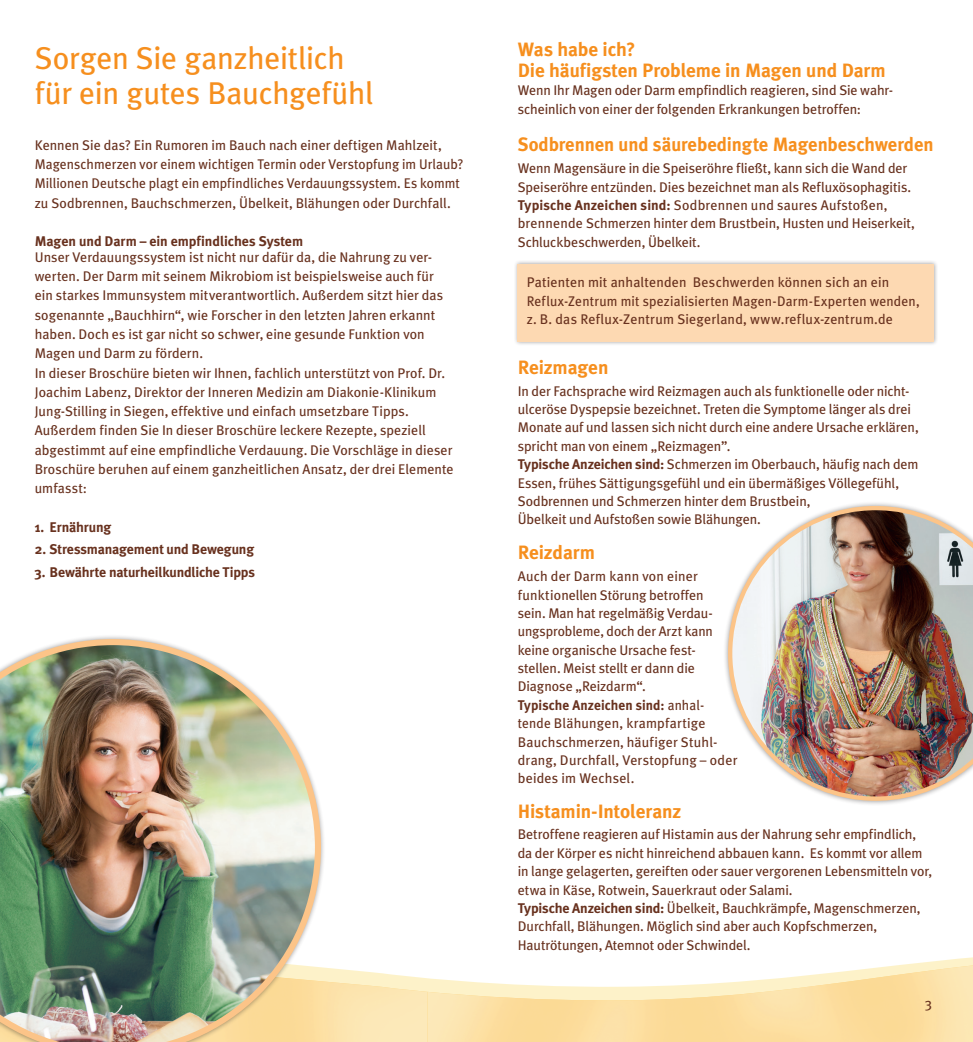
<style>
.page{position:relative;width:973px;height:1042px;background:#fff}
.page>*{position:absolute;margin:0;border:0;box-sizing:border-box;transform-origin:0 0}
.t1{font:31.5px/35px "Meta Plus";letter-spacing:-.01em;color:#f68f1e}
.t2{font:700 19.25px/21px "Meta Plus";letter-spacing:-.005em;color:#f68f1e}
.t3{font:14px/18.4px "Meta Plus";color:#68311e}
.t4{font:700 14px "Meta Plus";letter-spacing:-.01em;color:#68311e}
.s1{font-weight:700}
</style>
<div class="page">
<div style="left:513px;top:260px;width:425px;height:86px;background:#231f20;opacity:.43"></div>
<div style="left:517px;top:264px;width:416px;height:77px;background:#fdd9b2"></div>
<svg style="left:901px;top:957px;width:71px;height:8px"></svg>
<div style="left:0;top:634px;width:326px;height:408px;background:#231f20;opacity:.43"></div>
<img style="left:0;top:639px;width:321px;height:403px">
<div style="left:722px;top:501px;width:250px;height:305px;background:#231f20;opacity:.43"></div>
<img style="left:728px;top:506px;width:244px;height:295px">
<h1 class="t1" style="left:35px;top:41px;width:340px">Sorgen Sie ganzheitlich für ein gutes Bauchgefühl</h1>
<p class="t3" style="left:35px;top:135px;width:430px;line-height:19.2px">Kennen Sie das? Ein Rumoren im Bauch nach einer deftigen Mahlzeit, Magenschmerzen vor einem wichtigen Termin oder Verstopfung im Urlaub?<br>Millionen Deutsche plagt ein empfindliches Verdauungssystem. Es kommt zu Sodbrennen, Bauchschmerzen, Übelkeit, Blähungen oder Durchfall.</p>
<p class="t4" style="left:35px;top:233px;width:270px">Magen und Darm – ein empfindliches System</p>
<p class="t3" style="left:35px;top:247px;width:420px;line-height:19.2px">Unser Verdauungssystem ist nicht nur dafür da, die Nahrung zu ver&shy;werten. Der Darm mit seinem Mikrobiom ist beispielsweise auch für ein starkes Immunsystem mitverantwortlich. Außerdem sitzt hier das sogenannte „Bauchhirn“, wie Forscher in den letzten Jahren erkannt haben. Doch es ist gar nicht so schwer, eine gesunde Funktion von Magen und Darm zu fördern.<br>In dieser Broschüre bieten wir Ihnen, fachlich unterstützt von Prof. Dr.<br>Joachim Labenz, Direktor der Inneren Medizin am Diakonie-Klinikum Jung-Stilling in Siegen, effektive und einfach umsetzbare Tipps.<br>Außerdem finden Sie In dieser Broschüre leckere Rezepte, speziell abgestimmt auf eine empfindliche Verdauung. Die Vorschläge in dieser Broschüre beruhen auf einem ganzheitlichen Ansatz, der drei Elemente umfasst:</p>
<p class="t4" style="left:35px;top:518px;width:78px">1. Ernährung</p>
<p class="t4" style="left:35px;top:541px;width:221px">2. Stressmanagement und Bewegung</p>
<p class="t4" style="left:35px;top:564px;width:222px">3. Bewährte naturheilkundliche Tipps</p>
<h2 class="t2" style="left:517px;top:39px;width:369px">Was habe ich?<br>Die häufigsten Probleme in Magen und Darm</h2>
<p class="t3" style="left:517px;top:81px;width:377px">Wenn Ihr Magen oder Darm empfindlich reagieren, sind Sie wahr&shy;scheinlich von einer der folgenden Erkrankungen betroffen:</p>
<h2 class="t2" style="left:517px;top:134px;width:417px">Sodbrennen und säurebedingte Magenbeschwerden</h2>
<p class="t3" style="left:517px;top:159px;width:398px">Wenn Magensäure in die Speiseröhre fließt, kann sich die Wand der Speiseröhre entzünden. Dies bezeichnet man als Refluxösophagitis.<br><span class="s1">Typische Anzeichen sind:</span> Sodbrennen und saures Aufstoßen, brennende Schmerzen hinter dem Brustbein, Husten und Heiserkeit, Schluckbeschwerden, Übelkeit.</p>
<p class="t3" style="left:526px;top:273px;width:394px">Patienten mit anhaltenden Beschwerden können sich an ein<br>Reflux-Zentrum mit spezialisierten Magen-Darm-Experten wenden, z. B. das Reflux-Zentrum Siegerland, www.reflux-zentrum.de</p>
<h2 class="t2" style="left:517px;top:356px;width:92px">Reizmagen</h2>
<p class="t3" style="left:517px;top:381px;width:402px">In der Fachsprache wird Reizmagen auch als funktionelle oder nicht&shy;ulceröse Dyspepsie bezeichnet. Treten die Symptome länger als drei Monate auf und lassen sich nicht durch eine andere Ursache erklären, spricht man von einem „Reizmagen”.<br><span class="s1">Typische Anzeichen sind:</span> Schmerzen im Oberbauch, häufig nach dem Essen, frühes Sättigungsgefühl und ein übermäßiges Völlegefühl, Sodbrennen und Schmerzen hinter dem Brustbein,<br>Übelkeit und Aufstoßen sowie Blähungen.</p>
<h2 class="t2" style="left:517px;top:542px;width:79px">Reizdarm</h2>
<p class="t3" style="left:517px;top:567px;width:221px">Auch der Darm kann von einer funktionellen Störung betroffen<br>sein. Man hat regelmäßig Verdau&shy;ungsprobleme, doch der Arzt kann keine organische Ursache fest&shy;stellen. Meist stellt er dann die<br>Diagnose „Reizdarm“.<br><span class="s1">Typische Anzeichen sind:</span> anhal&shy;tende Blähungen, krampfartige<br>Bauchschmerzen, häufiger Stuhl&shy;drang, Durchfall, Verstopfung – oder beides im Wechsel.</p>
<h2 class="t2" style="left:517px;top:800px;width:165px">Histamin-Intoleranz</h2>
<p class="t3" style="left:517px;top:825px;width:416px">Betroffene reagieren auf Histamin aus der Nahrung sehr empfindlich, da der Körper es nicht hinreichend abbauen kann. Es kommt vor allem in lange gelagerten, gereiften oder sauer vergorenen Lebensmitteln vor, etwa in Käse, Rotwein, Sauerkraut oder Salami.<br><span class="s1">Typische Anzeichen sind:</span> Übelkeit, Bauchkrämpfe, Magenschmerzen, Durchfall, Blähungen. Möglich sind aber auch Kopfschmerzen, Hautrötungen, Atemnot oder Schwindel.</p>
<p class="t3" style="left:924px;top:994px;width:9px">3</p>
</div>
